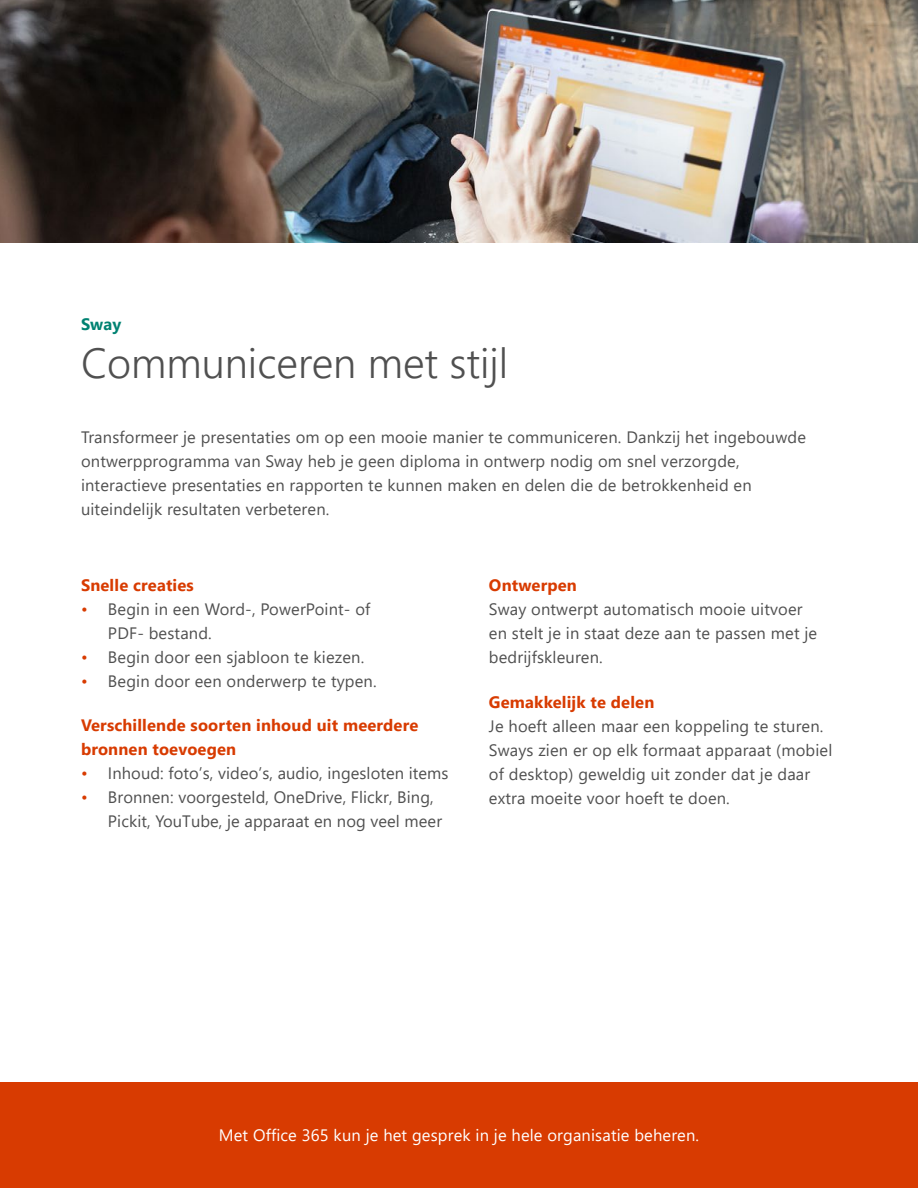
<style>
.page{position:relative;width:918px;height:1188px;background:#fff}
.page>*{position:absolute;margin:0;border:0;box-sizing:border-box;transform-origin:0 0}
.t1{font:300 42px "Segoe UI";color:#505050}
.t2{font:16.5px/24px "Segoe UI";letter-spacing:.01em;color:#505050}
.t3{font:700 16.5px/24px "Segoe UI";letter-spacing:.01em;color:#d83b01}
.t4{font:16.5px "Segoe UI";letter-spacing:.01em;color:#fff}
.t5{font:700 16.5px "Segoe UI";color:#008272}
.s1{color:#d83b01}
</style>
<div class="page">
<div style="left:0;top:1083px;width:918px;height:105px;background:#d83b01"></div>
<img style="left:0;top:0;width:918px;height:243px">
<p class="t5" style="left:81px;top:309px;width:42px">Sway</p>
<h1 class="t1" style="left:81px;top:323px;width:429px">Communiceren met stijl</h1>
<p class="t2" style="left:81px;top:423px;width:727px">Transformeer je presentaties om op een mooie manier te communiceren. Dankzij het ingebouwde ontwerpprogramma van Sway heb je geen diploma in ontwerp nodig om snel verzorgde, interactieve presentaties en rapporten te kunnen maken en delen die de betrokkenheid en uiteindelijk resultaten verbeteren.</p>
<p class="t3" style="left:81px;top:572px;width:114px">Snelle creaties</p>
<p class="t2" style="left:108px;top:596px;width:264px;text-indent:-27px"><span class="s1">•</span> Begin in een Word-, PowerPoint- of<br>PDF- bestand.</p>
<p class="t2" style="left:81px;top:644px;width:285px"><span class="s1">•</span> Begin door een sjabloon te kiezen.</p>
<p class="t2" style="left:81px;top:668px;width:297px"><span class="s1">•</span> Begin door een onderwerp te typen.</p>
<p class="t3" style="left:81px;top:712px;width:339px">Verschillende soorten inhoud uit meerdere bronnen toevoegen</p>
<p class="t2" style="left:81px;top:760px;width:369px"><span class="s1">•</span> Inhoud: foto’s, video’s, audio, ingesloten items</p>
<p class="t2" style="left:108px;top:784px;width:336px;text-indent:-27px"><span class="s1">•</span> Bronnen: voorgesteld, OneDrive, Flickr, Bing,<br>Pickit, YouTube, je apparaat en nog veel meer</p>
<p class="t3" style="left:489px;top:572px;width:89px">Ontwerpen</p>
<p class="t2" style="left:489px;top:596px;width:330px">Sway ontwerpt automatisch mooie uitvoer en stelt je in staat deze aan te passen met je bedrijfskleuren.</p>
<p class="t3" style="left:489px;top:688px;width:167px">Gemakkelijk te delen</p>
<p class="t2" style="left:489px;top:712px;width:345px">Je hoeft alleen maar een koppeling te sturen.<br>Sways zien er op elk formaat apparaat (mobiel of desktop) geweldig uit zonder dat je daar extra moeite voor hoeft te doen.</p>
<p class="t4" style="left:219px;top:1120px;width:482px">Met Office 365 kun je het gesprek in je hele organisatie beheren.</p>
</div>
